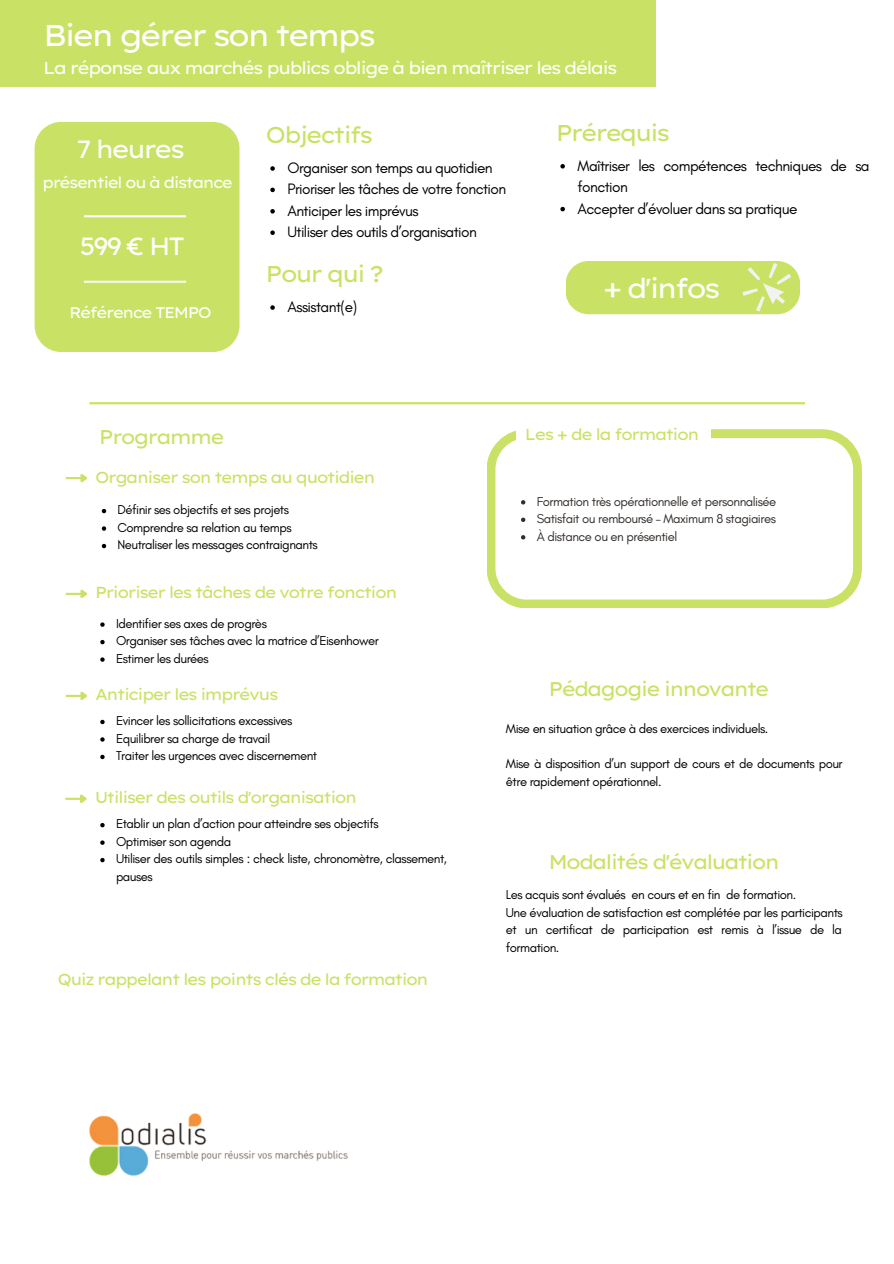
<style>
.page{position:relative;width:894px;height:1264px;background:#fff}
.page>*{position:absolute;margin:0;border:0;box-sizing:border-box;transform-origin:0 0}
.t1{font:30px "Lexend Exa";letter-spacing:-.1em;color:#fff}
.t2{font:27.3px "Lexend Exa";letter-spacing:-.105em;color:#fefefd}
.t3{font:24.9px "Lexend Exa";letter-spacing:-.105em;color:#fff}
.t4{font:22.8px "Lexend Exa";letter-spacing:-.1em;color:#c9e265}
.t5{font:19.8px "Lexend Exa";letter-spacing:-.1em;color:#c9e265}
.t6{font:17.25px "Lexend Exa";letter-spacing:-.105em;color:#fff}
.t7{font:15.9px "Lexend Exa";letter-spacing:-.1em;color:#c9e265}
.t8{font:15.45px/21.5px "Glacial Indifference";letter-spacing:-.04em;color:#000}
.t9{font:15.45px "Lexend Exa";letter-spacing:-.105em;color:#fff}
.t10{font:13.05px/17.5px "Glacial Indifference";letter-spacing:-.04em;color:#000}
.t11{font:13.05px/17.5px "Glacial Indifference";letter-spacing:-.04em;color:#332e2b;text-align:justify}
</style>
<div class="page">
<img style="left:89px;top:1113px;width:258px;height:62px">
<div style="left:0;top:0;width:655px;height:87px;background:#c9e265"></div>
<div style="left:35px;top:122px;width:204px;height:230px;background:#c9e265;border-radius:27px"></div>
<hr style="left:84px;top:215px;width:102px;height:2px;background:#fff">
<hr style="left:84px;top:281px;width:102px;height:2px;background:#fff">
<hr style="left:89px;top:402px;width:715px;height:2px;background:#c9e265">
<svg style="left:66px;top:474px;width:22px;height:9px"></svg>
<svg style="left:102px;top:509px;width:4px;height:4px"></svg>
<svg style="left:102px;top:526px;width:4px;height:4px"></svg>
<svg style="left:102px;top:544px;width:4px;height:4px"></svg>
<hr style="left:66px;top:592px;width:15px;height:3px;background:#c9e265">
<svg style="left:78px;top:589px;width:10px;height:9px"></svg>
<svg style="left:100px;top:622px;width:5px;height:4px"></svg>
<svg style="left:100px;top:640px;width:5px;height:4px"></svg>
<svg style="left:100px;top:657px;width:5px;height:4px"></svg>
<hr style="left:66px;top:694px;width:15px;height:3px;background:#c9e265">
<svg style="left:78px;top:691px;width:10px;height:10px"></svg>
<svg style="left:100px;top:719px;width:5px;height:5px"></svg>
<svg style="left:100px;top:737px;width:5px;height:4px"></svg>
<svg style="left:100px;top:754px;width:5px;height:5px"></svg>
<hr style="left:65px;top:797px;width:16px;height:3px;background:#c9e265">
<svg style="left:78px;top:794px;width:9px;height:9px"></svg>
<svg style="left:100px;top:823px;width:5px;height:4px"></svg>
<svg style="left:100px;top:840px;width:5px;height:4px"></svg>
<svg style="left:100px;top:858px;width:5px;height:4px"></svg>
<svg style="left:487px;top:430px;width:374px;height:178px"></svg>
<div style="left:515px;top:425px;width:195px;height:23px;background:#fff"></div>
<svg style="left:521px;top:500px;width:4px;height:4px"></svg>
<svg style="left:521px;top:517px;width:4px;height:5px"></svg>
<svg style="left:521px;top:535px;width:4px;height:4px"></svg>
<svg style="left:270px;top:166px;width:5px;height:5px"></svg>
<svg style="left:270px;top:188px;width:5px;height:4px"></svg>
<svg style="left:270px;top:209px;width:5px;height:4px"></svg>
<svg style="left:270px;top:230px;width:5px;height:5px"></svg>
<svg style="left:270px;top:305px;width:5px;height:5px"></svg>
<svg style="left:560px;top:164px;width:4px;height:4px"></svg>
<svg style="left:560px;top:207px;width:4px;height:4px"></svg>
<svg style="left:566px;top:261px;width:233px;height:53px;background:#cce36f"></svg>
<h1 class="t1" style="left:43px;top:16px;width:334px">Bien gérer son temps</h1>
<h3 class="t6" style="left:43px;top:57px;width:576px">La réponse aux marchés publics oblige à bien maîtriser les délais</h3>
<h3 class="t3" style="left:76px;top:133px;width:110px">7 heures</h3>
<p class="t9" style="left:42px;top:173px;width:192px">présentiel ou à distance</p>
<h3 class="t3" style="left:80px;top:230px;width:107px">599 € HT</h3>
<p class="t9" style="left:69px;top:302px;width:144px">Référence TEMPO</p>
<h3 class="t4" style="left:265px;top:120px;width:109px">Objectifs</h3>
<p class="t8" style="left:287px;top:157px;width:220px">Organiser son temps au quotidien Prioriser les tâches de votre fonction Anticiper les imprévus<br>Utiliser des outils d’organisation</p>
<h3 class="t4" style="left:265px;top:259px;width:120px">Pour qui ?</h3>
<p class="t8" style="left:287px;top:296px;width:71px">Assistant(e)</p>
<h3 class="t4" style="left:555px;top:118px;width:116px">Prérequis</h3>
<p class="t8" style="left:577px;top:155px;width:293px">Maîtriser les compétences techniques de sa fonction<br>Accepter d’évoluer dans sa pratique</p>
<h2 class="t2" style="left:603px;top:270px;width:119px">+ d'infos</h2>
<h3 class="t5" style="left:99px;top:424px;width:127px">Programme</h3>
<p class="t7" style="left:95px;top:466px;width:282px">Organiser son temps au quotidien</p>
<p class="t10" style="left:117px;top:501px;width:202px">Définir ses objectifs et ses projets<br>Comprendre sa relation au temps<br>Neutraliser les messages contraignants</p>
<p class="t7" style="left:95px;top:582px;width:304px">Prioriser les tâches de votre fonction</p>
<p class="t10" style="left:116px;top:614px;width:264px">Identifier ses axes de progrès<br>Organiser ses tâches avec la matrice d’Eisenhower<br>Estimer les durées</p>
<p class="t7" style="left:95px;top:684px;width:185px">Anticiper les imprévus</p>
<p class="t7" style="left:525px;top:424px;width:176px">Les + de la formation</p>
<p class="t11" style="left:536px;top:492px;width:241px">Formation très opérationnelle et personnalisée Satisfait ou remboursé – Maximum 8 stagiaires À distance ou en présentiel</p>
<h3 class="t5" style="left:548px;top:676px;width:222px">Pédagogie innovante</h3>
<p class="t10" style="left:116px;top:712px;width:203px">Evincer les sollicitations excessives<br>Equilibrer sa charge de travail<br>Traiter les urgences avec discernement</p>
<p class="t7" style="left:95px;top:787px;width:264px">Utiliser des outils d'organisation</p>
<p class="t10" style="left:116px;top:815px;width:332px">Etablir un plan d’action pour atteindre ses objectifs<br>Optimiser son agenda<br>Utiliser des outils simples : check liste, chronomètre, classement, pauses</p>
<p class="t7" style="left:58px;top:969px;width:372px">Quiz rappelant les points clés de la formation</p>
<p class="t10" style="left:505px;top:720px;width:264px">Mise en situation grâce à des exercices individuels.</p>
<p class="t10" style="left:505px;top:755px;width:338px">Mise à disposition d’un support de cours et de documents pour être rapidement opérationnel.</p>
<h3 class="t5" style="left:548px;top:849px;width:233px">Modalités d'évaluation</h3>
<p class="t10" style="left:505px;top:885px;width:338px">Les acquis sont évalués en cours et en fin de formation.<br>Une évaluation de satisfaction est complétée par les participants et un certificat de participation est remis à l’issue de la formation.</p>
</div>
